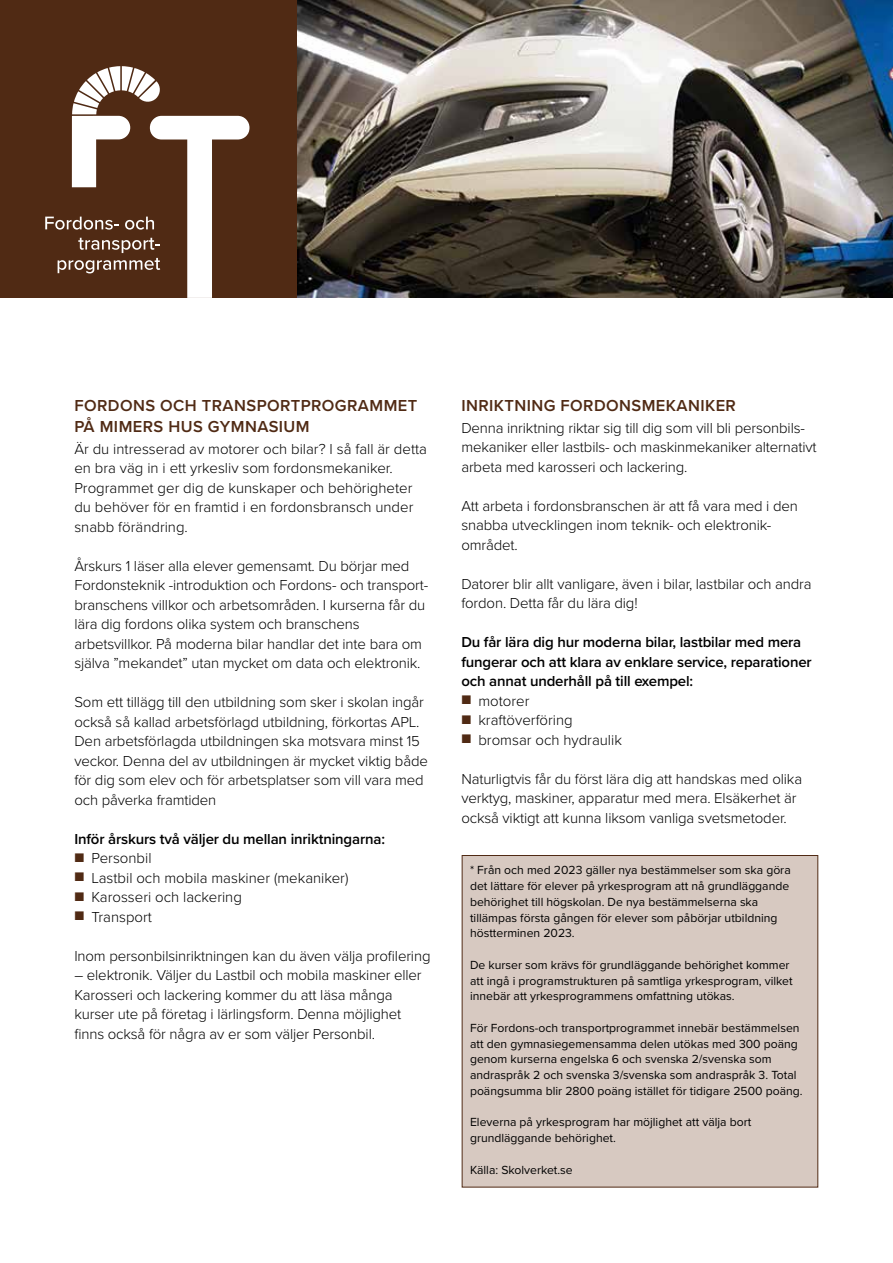
<style>
.page{position:relative;width:893px;height:1263px;background:#fff}
.page>*{position:absolute;margin:0;border:0;box-sizing:border-box;transform-origin:0 0}
.t1{font:600 16.5px/21px "Proxima Nova";letter-spacing:.025em;color:#502a14}
.t2{font:300 15px/19.5px "Proxima Nova";letter-spacing:-.01em;color:#000}
.t3{font:600 15px/19.5px "Proxima Nova";letter-spacing:-.01em;color:#000}
.t4{font:12.15px/15.8px "Proxima Nova";color:#000}
.s1{color:#502a14}
</style>
<div class="page">
<div style="left:462px;top:855px;width:356px;height:332px;background:#d7c9c1"></div>
<div style="left:0;top:0;width:298px;height:298px;background:#502a14"></div>
<svg style="left:45px;top:66px;width:204px;height:232px"></svg>
<img style="left:298px;top:0;width:595px;height:298px">
<p class="t1" style="left:74px;top:395px;width:344px">FORDONS OCH TRANSPORTPROGRAMMET<br>PÅ MIMERS HUS GYMNASIUM</p>
<p class="t2" style="left:74px;top:438px;width:354px">Är du intresserad av motorer och bilar? I så fall är detta en bra väg in i ett yrkesliv som fordonsmekaniker.<br>Programmet ger dig de kunskaper och behörigheter du behöver för en framtid i en fordonsbransch under snabb förändring.</p>
<p class="t2" style="left:74px;top:555px;width:355px">Årskurs 1 läser alla elever gemensamt. Du börjar med Fordonsteknik -introduktion och Fordons- och transport&shy;branschens villkor och arbetsområden. I kurserna får du lära dig fordons olika system och branschens arbetsvillkor. På moderna bilar handlar det inte bara om själva ”mekandet” utan mycket om data och elektronik.</p>
<p class="t2" style="left:74px;top:692px;width:355px">Som ett tillägg till den utbildning som sker i skolan ingår också så kallad arbetsförlagd utbildning, förkortas APL.<br>Den arbetsförlagda utbildningen ska motsvara minst 15 veckor. Denna del av utbildningen är mycket viktig både för dig som elev och för arbetsplatser som vill vara med och påverka framtiden</p>
<p class="t3" style="left:74px;top:828px;width:312px">Inför årskurs två väljer du mellan inriktningarna:</p>
<p class="t2" style="left:74px;top:848px;width:79px"><span class="s1">■</span> Personbil</p>
<p class="t2" style="left:74px;top:867px;width:275px"><span class="s1">■</span> Lastbil och mobila maskiner (mekaniker)</p>
<p class="t2" style="left:74px;top:887px;width:169px"><span class="s1">■</span> Karosseri och lackering</p>
<p class="t2" style="left:74px;top:906px;width:79px"><span class="s1">■</span> Transport</p>
<p class="t2" style="left:74px;top:945px;width:358px">Inom personbilsinriktningen kan du även välja profilering</p>
<p class="t2" style="left:74px;top:965px;width:349px">– elektronik. Väljer du Lastbil och mobila maskiner eller Karosseri och lackering kommer du att läsa många kurser ute på företag i lärlingsform. Denna möjlighet finns också för några av er som väljer Personbil.</p>
<p class="t1" style="left:461px;top:395px;width:276px">INRIKTNING FORDONSMEKANIKER</p>
<p class="t2" style="left:461px;top:417px;width:357px">Denna inriktning riktar sig till dig som vill bli personbils&shy;mekaniker eller lastbils- och maskinmekaniker alternativt arbeta med karosseri och lackering.</p>
<p class="t2" style="left:461px;top:495px;width:338px">Att arbeta i fordonsbranschen är att få vara med i den snabba utvecklingen inom teknik- och elektronik&shy;området.</p>
<p class="t2" style="left:461px;top:573px;width:352px">Datorer blir allt vanligare, även i bilar, lastbilar och andra fordon. Detta får du lära dig!</p>
<p class="t3" style="left:461px;top:632px;width:352px">Du får lära dig hur moderna bilar, lastbilar med mera fungerar och att klara av enklare service, reparationer och annat underhåll på till exempel:</p>
<p class="t2" style="left:461px;top:690px;width:70px"><span class="s1">■</span> motorer</p>
<p class="t2" style="left:461px;top:710px;width:113px"><span class="s1">■</span> kraftöverföring</p>
<p class="t2" style="left:461px;top:729px;width:162px"><span class="s1">■</span> bromsar och hydraulik</p>
<p class="t2" style="left:461px;top:768px;width:342px">Naturligtvis får du först lära dig att handskas med olika verktyg, maskiner, apparatur med mera. Elsäkerhet är också viktigt att kunna liksom vanliga svetsmetoder.</p>
<p class="t4" style="left:470px;top:862px;width:322px">* Från och med 2023 gäller nya bestämmelser som ska göra det lättare för elever på yrkesprogram att nå grundläggande behörighet till högskolan. De nya bestämmelserna ska tillämpas första gången för elever som påbörjar utbildning höstterminen 2023.</p>
<p class="t4" style="left:470px;top:956px;width:324px">De kurser som krävs för grundläggande behörighet kommer att ingå i programstrukturen på samtliga yrkesprogram, vilket innebär att yrkesprogrammens omfattning utökas.</p>
<p class="t4" style="left:470px;top:1019px;width:334px">För Fordons-och transportprogrammet innebär bestämmelsen att den gymnasiegemensamma delen utökas med 300 poäng genom kurserna engelska 6 och svenska 2/svenska som andraspråk 2 och svenska 3/svenska som andraspråk 3. Total poängsumma blir 2800 poäng istället för tidigare 2500 poäng.</p>
<p class="t4" style="left:470px;top:1114px;width:283px">Eleverna på yrkesprogram har möjlighet att välja bort grundläggande behörighet.</p>
<p class="t4" style="left:470px;top:1161px;width:104px">Källa: Skolverket.se</p>
</div>
